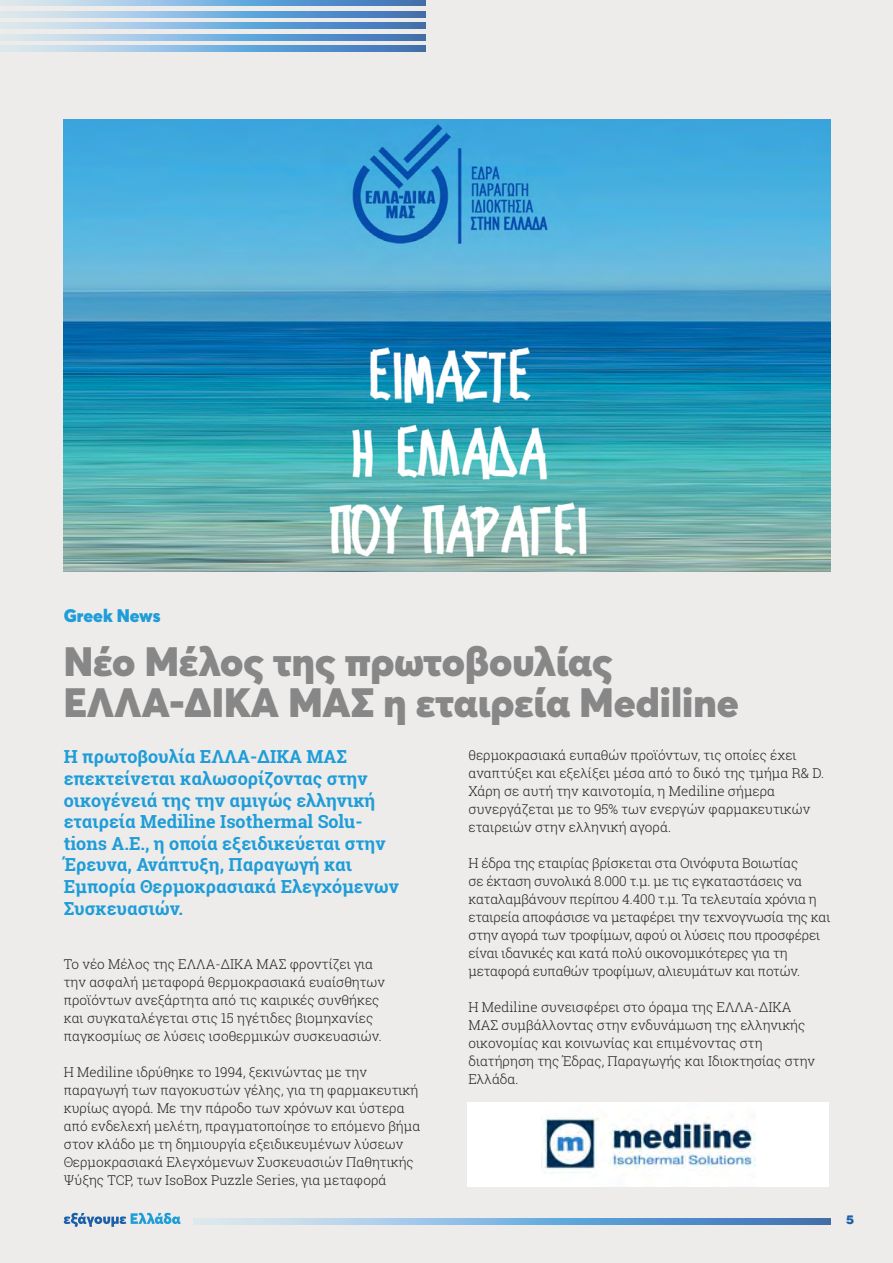
<style>
.page{position:relative;width:893px;height:1263px;background:#edeceb}
.page>*{position:absolute;margin:0;border:0;box-sizing:border-box;transform-origin:0 0}
.t1{font:900 40.5px/40.5px "Averta";color:#888787}
.t2{font:700 18px/21.6px "Roboto Slab";color:#1e9dd8}
.t3{font:900 18px "Averta";color:#1e9dd8}
.t4{font:300 13.5px/18px "Roboto Slab";color:#231f20}
.t5{font:900 12px "UB Helvetica";color:#1b5fa9}
</style>
<div class="page">
<svg style="left:0;top:0;width:426px;height:6px;background:#83b0d9"></svg>
<svg style="left:0;top:23px;width:426px;height:6px;background:#83b0d9"></svg>
<svg style="left:0;top:46px;width:426px;height:5px;background:#83b0d9"></svg>
<svg style="left:0;top:11px;width:426px;height:6px;background:#83b0d9"></svg>
<svg style="left:0;top:34px;width:426px;height:6px;background:#83b0d9"></svg>
<svg style="left:64px;top:1213px;width:117px;height:14px"></svg>
<svg style="left:194px;top:1219px;width:637px;height:5px;background:#83b0d9"></svg>
<img style="left:64px;top:119px;width:767px;height:453px">
<div style="left:468px;top:1102px;width:361px;height:84px;background:#fff"></div>
<img style="left:543px;top:1116px;width:212px;height:57px">
<h2 class="t3" style="left:64px;top:604px;width:98px">Greek News</h2>
<h1 class="t1" style="left:64px;top:641px;width:676px">Νέο Μέλος της πρωτοβουλίας<br>ΕΛΛΑ-ΔΙΚΑ ΜΑΣ η εταιρεία Mediline</h1>
<p class="t2" style="left:64px;top:746px;width:337px">H πρωτοβουλία ΕΛΛΑ-ΔΙΚΑ ΜΑΣ επεκτείνεται καλωσορίζοντας στην οικογένειά της την αμιγώς ελληνική εταιρεία Mediline Isothermal Solu&shy;tions Α.Ε., η οποία εξειδικεύεται στην<br>Έρευνα, Ανάπτυξη, Παραγωγή και<br>Εμπορία Θερμοκρασιακά Ελεγχόμενων<br>Συσκευασιών.</p>
<p class="t4" style="left:64px;top:954px;width:323px">Το νέο Μέλος της ΕΛΛΑ-ΔΙΚΑ ΜΑΣ φροντίζει για την ασφαλή μεταφορά θερμοκρασιακά ευαίσθητων προϊόντων ανεξάρτητα από τις καιρικές συνθήκες και συγκαταλέγεται στις 15 ηγέτιδες βιομηχανίες παγκοσμίως σε λύσεις ισοθερμικών συσκευασιών.</p>
<p class="t4" style="left:64px;top:1062px;width:358px">Η Mediline ιδρύθηκε το 1994, ξεκινώντας με την παραγωγή των παγοκυστών γέλης, για τη φαρμακευτική κυρίως αγορά. Mε την πάροδο των χρόνων και ύστερα από ενδελεχή μελέτη, πραγματοποίησε το επόμενο βήμα στον κλάδο με τη δημιουργία εξειδικευμένων λύσεων Θερμοκρασιακά Ελεγχόμενων Συσκευασιών Παθητικής Ψύξης TCP, των IsoBox Puzzle Series, για μεταφορά</p>
<p class="t4" style="left:468px;top:746px;width:357px">θερμοκρασιακά ευπαθών προϊόντων, τις οποίες έχει αναπτύξει και εξελίξει μέσα από το δικό της τμήμα R&amp; D.<br>Χάρη σε αυτή την καινοτομία, η Mediline σήμερα συνεργάζεται με το 95% των ενεργών φαρμακευτικών εταιρειών στην ελληνική αγορά.</p>
<p class="t4" style="left:468px;top:854px;width:364px">Η έδρα της εταιρίας βρίσκεται στα Οινόφυτα Βοιωτίας<br>σε έκταση συνολικά 8.000 τ.μ. με τις εγκαταστάσεις να καταλαμβάνουν περίπου 4.400 τ.μ. Τα τελευταία χρόνια η εταιρεία αποφάσισε να μεταφέρει την τεχνογνωσία της και στην αγορά των τροφίμων, αφού οι λύσεις που προσφέρει είναι ιδανικές και κατά πολύ οικονομικότερες για τη μεταφορά ευπαθών τροφίμων, αλιευμάτων και ποτών.</p>
<p class="t4" style="left:468px;top:998px;width:348px">Η Mediline συνεισφέρει στο όραμα της ΕΛΛΑ-ΔΙΚΑ ΜΑΣ συμβάλλοντας στην ενδυνάμωση της ελληνικής οικονομίας και κοινωνίας και επιμένοντας στη διατήρηση της Έδρας, Παραγωγής και Ιδιοκτησίας στην Ελλάδα.</p>
<p class="t5" style="left:846px;top:1212px;width:10px">5</p>
</div>
